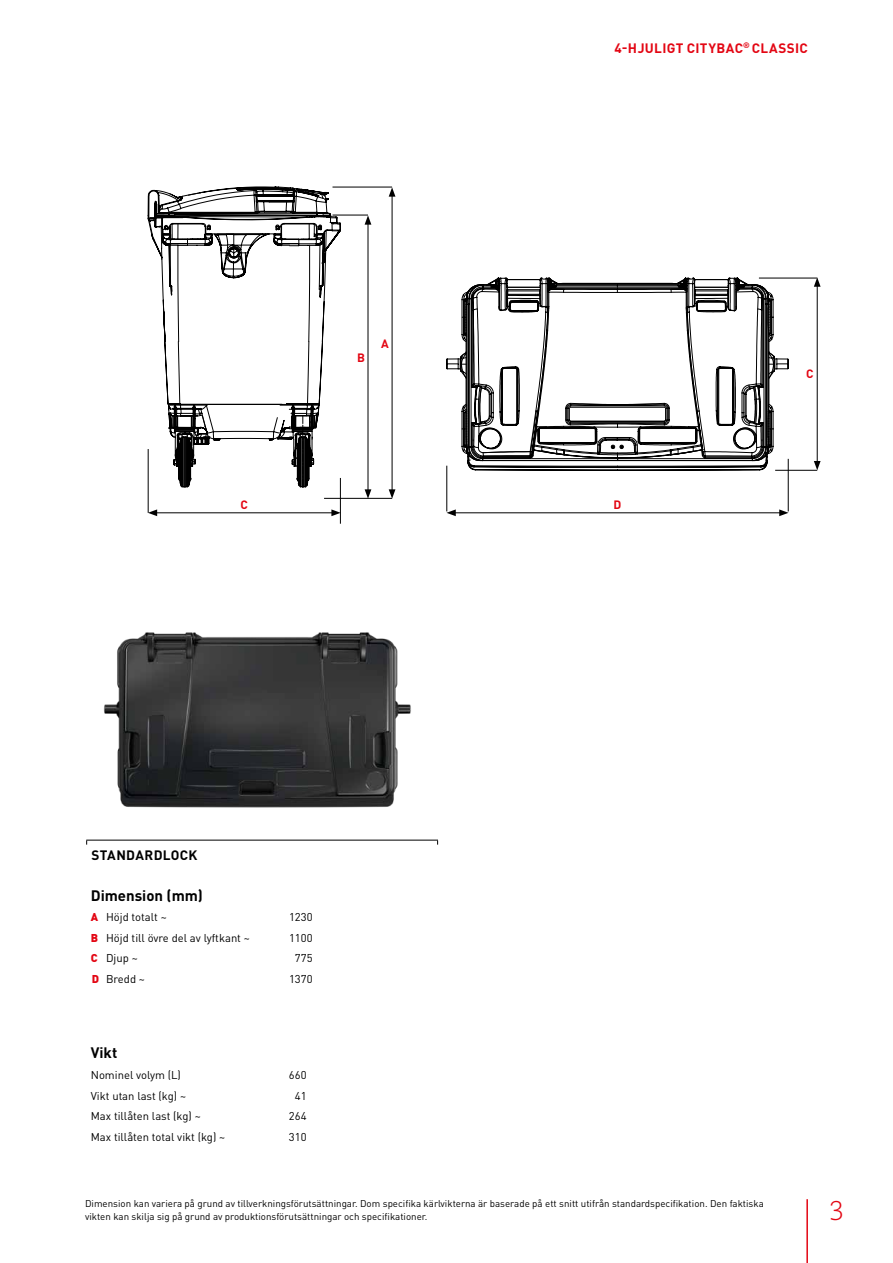
<style>
.page{position:relative;width:893px;height:1263px;background:#fff}
.page>*{position:absolute;margin:0;border:0;box-sizing:border-box;transform-origin:0 0}
.t1{font:300 27px "Caecilia LT Pro 45";color:#e30613}
.t2{font:700 15px "DIN Pro";color:#000}
.t3{font:700 13.5px "DIN Pro";letter-spacing:.025em;color:#e30613}
.t4{font:700 13.5px "DIN Pro";letter-spacing:.025em;color:#000}
.t5{font:700 12px "DIN Pro";color:#e30613}
.t6{font:11.25px "DIN Pro";color:#000}
.t7{font:9.75px/13.5px "DIN Pro";color:#000}
.s1{font-weight:900;color:#e30613}
</style>
<div class="page">
<hr style="left:806px;top:1199px;width:2px;height:64px;background:#e30613">
<svg style="left:446px;top:277px;width:343px;height:193px"></svg>
<img style="left:103px;top:632px;width:308px;height:176px">
<hr style="left:759px;top:278px;width:58px;height:1px;background:#000">
<hr style="left:775px;top:470px;width:42px;height:1px;background:#000">
<hr style="left:788px;top:459px;width:1px;height:52px;background:#000">
<hr style="left:446px;top:466px;width:1px;height:45px;background:#000">
<hr style="left:453px;top:512px;width:329px;height:1px;background:#000">
<svg style="left:779px;top:509px;width:9px;height:7px"></svg>
<svg style="left:446px;top:509px;width:10px;height:7px"></svg>
<hr style="left:817px;top:284px;width:1px;height:179px;background:#000">
<svg style="left:814px;top:277px;width:7px;height:10px"></svg>
<svg style="left:814px;top:461px;width:7px;height:9px"></svg>
<hr style="left:332px;top:187px;width:60px;height:1px;background:#000">
<hr style="left:332px;top:215px;width:36px;height:1px;background:#000">
<hr style="left:324px;top:498px;width:68px;height:1px;background:#000">
<hr style="left:392px;top:194px;width:1px;height:298px;background:#000">
<svg style="left:389px;top:187px;width:6px;height:10px"></svg>
<svg style="left:389px;top:489px;width:6px;height:10px"></svg>
<hr style="left:368px;top:222px;width:1px;height:270px;background:#000">
<svg style="left:365px;top:215px;width:6px;height:10px"></svg>
<svg style="left:365px;top:489px;width:6px;height:10px"></svg>
<hr style="left:86px;top:840px;width:352px;height:1px;background:#000">
<svg style="left:148px;top:754px;width:63px;height:87px"></svg>
<svg style="left:148px;top:187px;width:193px;height:567px"></svg>
<p class="t5" style="left:240px;top:497px;width:9px">C</p>
<p class="t5" style="left:357px;top:349px;width:9px">B</p>
<p class="t5" style="left:381px;top:335px;width:9px">A</p>
<h3 class="t3" style="left:614px;top:39px;width:195px">4-HJULIGT CITYBAC<sup>®</sup> CLASSIC</h3>
<p class="t5" style="left:614px;top:497px;width:9px">D</p>
<p class="t5" style="left:806px;top:366px;width:9px">C</p>
<h3 class="t4" style="left:92px;top:846px;width:108px">STANDARDLOCK</h3>
<h2 class="t2" style="left:91px;top:885px;width:114px">Dimension (mm)</h2>
<p class="t6" style="left:91px;top:909px;width:77px"><span class="s1">A</span> Höjd totalt ~</p>
<p class="t6" style="left:289px;top:909px;width:25px">1230</p>
<p class="t6" style="left:91px;top:930px;width:161px"><span class="s1">B</span> Höjd till övre del av lyftkant ~</p>
<p class="t6" style="left:289px;top:930px;width:25px">1100</p>
<p class="t6" style="left:91px;top:951px;width:48px"><span class="s1">C</span> Djup ~</p>
<p class="t6" style="left:295px;top:951px;width:19px">775</p>
<p class="t6" style="left:92px;top:971px;width:55px"><span class="s1">D</span> Bredd ~</p>
<p class="t6" style="left:289px;top:971px;width:25px">1370</p>
<h2 class="t2" style="left:91px;top:1043px;width:28px">Vikt</h2>
<p class="t6" style="left:91px;top:1067px;width:92px">Nominel volym (L)</p>
<p class="t6" style="left:289px;top:1067px;width:19px">660</p>
<p class="t6" style="left:91px;top:1088px;width:97px">Vikt utan last (kg) ~</p>
<p class="t6" style="left:295px;top:1088px;width:13px">41</p>
<p class="t6" style="left:91px;top:1108px;width:111px">Max tillåten last (kg) ~</p>
<p class="t6" style="left:289px;top:1108px;width:19px">264</p>
<p class="t6" style="left:91px;top:1129px;width:136px">Max tillåten total vikt (kg) ~</p>
<p class="t6" style="left:289px;top:1129px;width:19px">310</p>
<p class="t7" style="left:85px;top:1196px;width:680px">Dimension kan variera på grund av tillverkningsförutsättningar. Dom specifika kärlvikterna är baserade på ett snitt utifrån standardspecifikation. Den faktiska vikten kan skilja sig på grund av produktionsförutsättningar och specifikationer.</p>
<h1 class="t1" style="left:829px;top:1193px;width:17px">3</h1>
</div>
